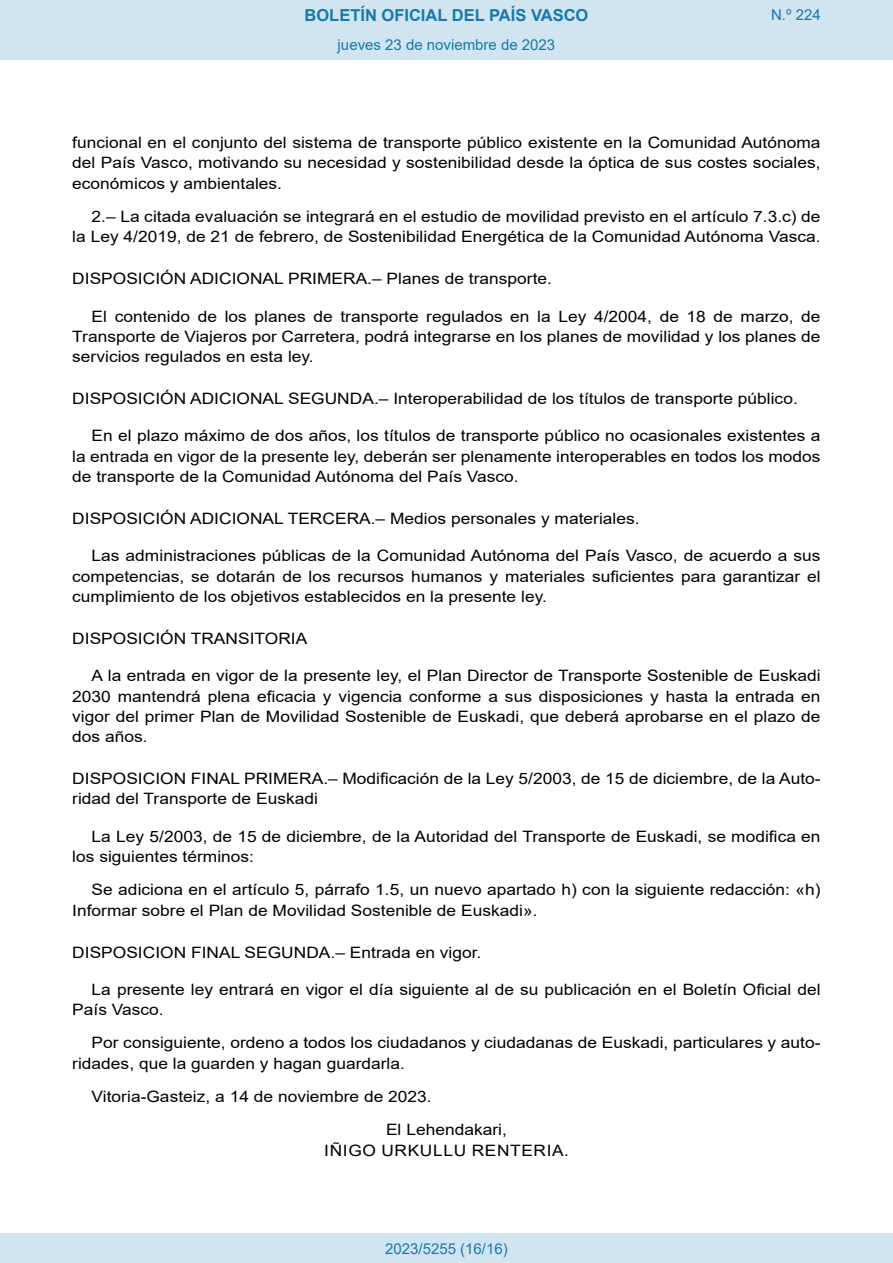
<style>
.page{position:relative;width:893px;height:1263px;background:#fff}
.page>*{position:absolute;margin:0;border:0;box-sizing:border-box;transform-origin:0 0}
.t1{font:700 16.5px "Arial";color:#1879ad}
.BOPVDetalle{font:15.6px/20.4px "Arial";color:#000;text-align:justify;scale:1.11 1}
.BOPVDisposicionTitulo{font:15.6px/20.4px "Arial";color:#000;scale:1.11 1}
.BOPVFirmaLugFec{font:15.6px "Arial";color:#000;scale:1.11 1}
.BOPVNombreLehen1{font:15.6px "Arial";letter-spacing:.035em;color:#000;scale:1.11 1}
.BOPVPuestoLehen1{font:15.6px "Arial";color:#000;scale:1.11 1}
.Paginacion_Centro{font:15px "Arial";color:#1879ad}
</style>
<div class="page">
<div style="left:0;top:0;width:893px;height:60px;background:#d0e5f0"></div>
<div style="left:0;top:1233px;width:893px;height:30px;background:#d0e5f0"></div>
<p class="t1" style="left:305px;top:3px;width:285px">BOLETÍN OFICIAL DEL PAÍS VASCO</p>
<p class="Paginacion_Centro" style="left:338px;top:35px;width:219px">jueves 23 de noviembre de 2023</p>
<p class="Paginacion_Centro" style="left:771px;top:5px;width:51px">N.º 224</p>
<p class="BOPVDetalle" style="left:72px;top:132px;width:676px">funcional en el conjunto del sistema de transporte público existente en la Comunidad Autónoma del País Vasco, motivando su necesidad y sostenibilidad desde la óptica de sus costes sociales, económicos y ambientales.</p>
<p class="BOPVDetalle" style="left:72px;top:206px;width:676px;text-align:right">2.– La citada evaluación se integrará en el estudio de movilidad previsto en el artículo 7.3.c) de<br>la Ley 4/2019, de 21 de febrero, de Sostenibilidad Energética de la Comunidad Autónoma Vasca.</p>
<p class="BOPVDisposicionTitulo" style="left:72px;top:268px;width:434px">DISPOSICIÓN ADICIONAL PRIMERA.– Planes de transporte.</p>
<p class="BOPVDetalle" style="left:72px;top:306px;width:676px;text-indent:19px">El contenido de los planes de transporte regulados en la Ley 4/2004, de 18 de marzo, de Transporte de Viajeros por Carretera, podrá integrarse en los planes de movilidad y los planes de servicios regulados en esta ley.</p>
<p class="BOPVDisposicionTitulo" style="left:72px;top:388px;width:655px">DISPOSICIÓN ADICIONAL SEGUNDA.– Interoperabilidad de los títulos de transporte público.</p>
<p class="BOPVDetalle" style="left:72px;top:426px;width:676px;text-indent:19px">En el plazo máximo de dos años, los títulos de transporte público no ocasionales existentes a la entrada en vigor de la presente ley, deberán ser plenamente interoperables en todos los modos de transporte de la Comunidad Autónoma del País Vasco.</p>
<p class="BOPVDisposicionTitulo" style="left:72px;top:508px;width:513px">DISPOSICIÓN ADICIONAL TERCERA.– Medios personales y materiales.</p>
<p class="BOPVDetalle" style="left:72px;top:545px;width:676px;text-indent:19px">Las administraciones públicas de la Comunidad Autónoma del País Vasco, de acuerdo a sus competencias, se dotarán de los recursos humanos y materiales suficientes para garantizar el cumplimiento de los objetivos establecidos en la presente ley.</p>
<p class="BOPVDisposicionTitulo" style="left:72px;top:628px;width:213px">DISPOSICIÓN TRANSITORIA</p>
<p class="BOPVDetalle" style="left:72px;top:665px;width:676px;text-indent:19px">A la entrada en vigor de la presente ley, el Plan Director de Transporte Sostenible de Euskadi 2030 mantendrá plena eficacia y vigencia conforme a sus disposiciones y hasta la entrada en vigor del primer Plan de Movilidad Sostenible de Euskadi, que deberá aprobarse en el plazo de dos años.</p>
<p class="BOPVDisposicionTitulo" style="left:72px;top:768px;width:676px">DISPOSICION FINAL PRIMERA.– Modificación de la Ley 5/2003, de 15 de diciembre, de la Auto&shy;ridad del Transporte de Euskadi</p>
<p class="BOPVDetalle" style="left:72px;top:826px;width:676px;text-indent:19px">La Ley 5/2003, de 15 de diciembre, de la Autoridad del Transporte de Euskadi, se modifica en los siguientes términos:</p>
<p class="BOPVDetalle" style="left:72px;top:880px;width:676px;text-indent:19px">Se adiciona en el artículo 5, párrafo 1.5, un nuevo apartado h) con la siguiente redacción: «h)<br>Informar sobre el Plan de Movilidad Sostenible de Euskadi».</p>
<p class="BOPVDisposicionTitulo" style="left:72px;top:942px;width:370px">DISPOSICION FINAL SEGUNDA.– Entrada en vigor.</p>
<p class="BOPVDetalle" style="left:72px;top:979px;width:676px;text-indent:19px">La presente ley entrará en vigor el día siguiente al de su publicación en el Boletín Oficial del<br>País Vasco.</p>
<p class="BOPVDetalle" style="left:72px;top:1033px;width:676px;text-indent:19px">Por consiguiente, ordeno a todos los ciudadanos y ciudadanas de Euskadi, particulares y auto&shy;ridades, que la guarden y hagan guardarla.</p>
<p class="BOPVFirmaLugFec" style="left:92px;top:1086px;width:308px">Vitoria-Gasteiz, a 14 de noviembre de 2023.</p>
<p class="BOPVPuestoLehen1" style="left:386px;top:1119px;width:110px">El Lehendakari,</p>
<p class="BOPVNombreLehen1" style="left:324px;top:1139px;width:222px">IÑIGO URKULLU RENTERIA.</p>
<p class="Paginacion_Centro" style="left:385px;top:1238px;width:124px">2023/5255 (16/16)</p>
</div>
